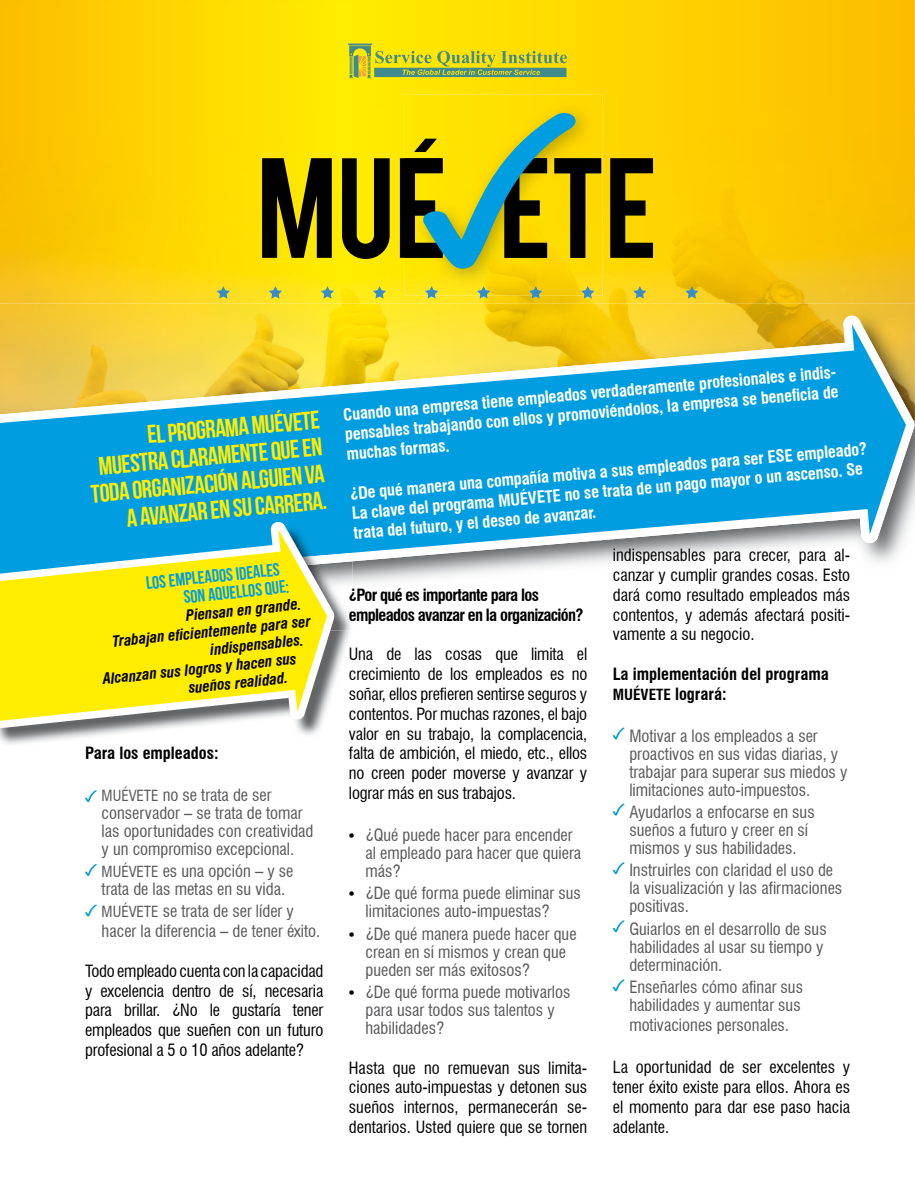
<style>
.page{position:relative;width:915px;height:1191px;background:#fff}
.page>*{position:absolute;margin:0;border:0;box-sizing:border-box;transform-origin:0 0}
.t1{font:25.5px/27px "Bebas Neue";color:#ffed00;text-align:right}
.t2{font:18px/18px "Bebas Neue";color:#009ee0}
.t3{font:condensed 16.5px/18px "Swiss 721 BT";color:#58585a}
.t4{font:condensed 16.5px/19.8px "Swiss 721 BT";color:#000;text-align:justify}
.t5{font:700 condensed 16.5px/19.8px "Swiss 721 BT";color:#fff}
.t6{font:700 condensed 16.5px/19.8px "Swiss 721 BT";color:#000}
.t7{font:700 condensed 16.5px/19.8px "Swiss 721 BT";letter-spacing:-.04em;color:#000}
.t8{font:italic 700 condensed 15px "Swiss 721 BT";color:#000}
.s1{font-size:15px}
.s2{font-family:"Times";font-stretch:normal;color:#000}
</style>
<div class="page">
<img style="left:0;top:0;width:376px;height:304px">
<img style="left:376px;top:0;width:538px;height:96px">
<img style="left:376px;top:96px;width:54px;height:208px">
<img style="left:592px;top:96px;width:322px;height:208px">
<img style="left:430px;top:296px;width:162px;height:8px">
<svg style="left:348px;top:44px;width:218px;height:34px;background:#bac133"></svg>
<svg style="left:217px;top:286px;width:13px;height:13px"></svg>
<svg style="left:269px;top:286px;width:13px;height:13px"></svg>
<svg style="left:321px;top:286px;width:13px;height:13px"></svg>
<svg style="left:373px;top:286px;width:13px;height:13px"></svg>
<svg style="left:633px;top:286px;width:13px;height:13px"></svg>
<svg style="left:685px;top:286px;width:13px;height:13px"></svg>
<svg style="left:262px;top:158px;width:70px;height:100px;background:#443e00"></svg>
<svg style="left:342px;top:158px;width:47px;height:101px;background:#5a5300"></svg>
<svg style="left:610px;top:158px;width:42px;height:100px;background:#605000"></svg>
<img style="left:404px;top:95px;width:198px;height:201px">
<svg style="left:425px;top:286px;width:13px;height:13px"></svg>
<svg style="left:477px;top:286px;width:13px;height:13px"></svg>
<svg style="left:529px;top:286px;width:13px;height:13px"></svg>
<svg style="left:581px;top:286px;width:13px;height:13px"></svg>
<svg style="left:400px;top:113px;width:201px;height:156px;background:#9ba125"></svg>
<img style="left:0;top:304px;width:915px;height:116px">
<svg style="left:0;top:316px;width:914px;height:268px;background:#66b7b5"></svg>
<img style="left:0;top:592px;width:351px;height:152px">
<img style="left:334px;top:524px;width:18px;height:29px">
<img style="left:334px;top:553px;width:18px;height:33px">
<svg style="left:0;top:521px;width:334px;height:207px;background:#c9d94e"></svg>
<svg style="left:85px;top:790px;width:12px;height:12px"></svg>
<svg style="left:612px;top:727px;width:12px;height:12px"></svg>
<svg style="left:612px;top:803px;width:12px;height:12px"></svg>
<svg style="left:612px;top:979px;width:12px;height:12px"></svg>
<svg style="left:612px;top:862px;width:12px;height:12px"></svg>
<svg style="left:612px;top:920px;width:12px;height:12px"></svg>
<svg style="left:85px;top:864px;width:12px;height:12px"></svg>
<svg style="left:85px;top:904px;width:12px;height:12px"></svg>
<h1 class="t1" style="left:85px;top:426px;width:236px;rotate:-5deg">El programa Muévete muestra claramente que en toda organización alguien va a avanzar en su carrera.</h1>
<p class="t2" style="left:181px;top:570px;width:107px;text-indent:-36px;rotate:-6deg">Los empleados ideales son aquellos que:</p>
<p class="t8" style="left:185px;top:607px;width:118px;rotate:-6deg">Piensan en grande.</p>
<p class="t8" style="left:112px;top:633px;width:201px;rotate:-6deg">Trabajan eficientemente para ser</p>
<p class="t8" style="left:209px;top:640px;width:95px;rotate:-6deg">indispensables.</p>
<p class="t8" style="left:102px;top:670px;width:196px;rotate:-6deg">Alcanzan sus logros y hacen sus</p>
<p class="t8" style="left:188px;top:679px;width:101px;rotate:-6deg">sueños realidad.</p>
<p class="t6" style="left:85px;top:743px;width:135px">Para los empleados:</p>
<p class="t3" style="left:102px;top:786px;width:213px"><span class="s1">MUÉVETE</span> no se trata de ser conservador – se trata de tomar las oportunidades con creatividad y un compromiso excepcional.</p>
<p class="t3" style="left:102px;top:862px;width:193px"><span class="s1">MUÉVETE</span> es una opción – y se trata de las metas en su vida.</p>
<p class="t3" style="left:102px;top:901px;width:220px;line-height:19.8px"><span class="s1">MUÉVETE</span> se trata de ser líder y hacer la diferencia – de tener éxito.</p>
<p class="t4" style="left:85px;top:961px;width:240px">Todo empleado cuenta con la capacidad y excelencia dentro de sí, necesaria para brillar. ¿No le gustaría tener empleados que sueñen con un futuro profesional a 5 o 10 años adelante?</p>
<p class="t5" style="left:342px;top:405px;width:498px;rotate:-5deg">Cuando una empresa tiene empleados verdaderamente profesionales e indis&shy;pensables trabajando con ellos y promoviéndolos, la empresa se beneficia de muchas formas.</p>
<p class="t5" style="left:349px;top:484px;width:520px;rotate:-5deg">¿De qué manera una compañía motiva a sus empleados para ser ESE empleado?<br>La clave del programa MUÉVETE no se trata de un pago mayor o un ascenso. Se trata del futuro, y el deseo de avanzar.</p>
<p class="t7" style="left:349px;top:585px;width:236px">¿Por qué es importante para los empleados avanzar en la organización?</p>
<p class="t4" style="left:349px;top:644px;width:240px">Una de las cosas que limita el crecimiento de los empleados es no soñar, ellos prefieren sentirse seguros y contentos. Por muchas razones, el bajo valor en su trabajo, la complacencia, falta de ambición, el miedo, etc., ellos no creen poder moverse y avanzar y lograr más en sus trabajos.</p>
<p class="t3" style="left:365px;top:826px;width:217px;text-indent:-16px"><span class="s2">•</span> ¿Qué puede hacer para encender al empleado para hacer que quiera más?</p>
<p class="t3" style="left:365px;top:884px;width:217px;text-indent:-16px"><span class="s2">•</span> ¿De qué forma puede eliminar sus limitaciones auto-impuestas?</p>
<p class="t3" style="left:365px;top:924px;width:212px;text-indent:-16px"><span class="s2">•</span> ¿De qué manera puede hacer que crean en sí mismos y crean que pueden ser más exitosos?</p>
<p class="t3" style="left:365px;top:983px;width:206px;text-indent:-16px"><span class="s2">•</span> ¿De qué forma puede motivarlos para usar todos sus talentos y habilidades?</p>
<p class="t4" style="left:349px;top:1057px;width:240px">Hasta que no remuevan sus limita&shy;ciones auto-impuestas y detonen sus sueños internos, permanecerán se&shy;dentarios. Usted quiere que se tornen</p>
<p class="t4" style="left:612px;top:545px;width:239px">indispensables para crecer, para al&shy;canzar y cumplir grandes cosas. Esto dará como resultado empleados más contentos, y además afectará positi&shy;vamente a su negocio.</p>
<p class="t6" style="left:612px;top:664px;width:217px">La implementación del programa<br><span class="s1">MUÉVETE</span> logrará:</p>
<p class="t3" style="left:629px;top:727px;width:219px">Motivar a los empleados a ser proactivos en sus vidas diarias, y trabajar para superar sus miedos y limitaciones auto-impuestos.</p>
<p class="t3" style="left:629px;top:803px;width:187px">Ayudarlos a enfocarse en sus sueños a futuro y creer en sí mismos y sus habilidades.</p>
<p class="t3" style="left:629px;top:861px;width:214px">Instruirles con claridad el uso de la visualización y las afirmaciones positivas.</p>
<p class="t3" style="left:629px;top:919px;width:199px">Guiarlos en el desarrollo de sus habilidades al usar su tiempo y determinación.</p>
<p class="t3" style="left:629px;top:978px;width:175px">Enseñarles cómo afinar sus habilidades y aumentar sus</p>
<p class="t3" style="left:629px;top:1015px;width:161px">motivaciones personales.</p>
<p class="t4" style="left:612px;top:1057px;width:239px">La oportunidad de ser excelentes y tener éxito existe para ellos. Ahora es el momento para dar ese paso hacia adelante.</p>
</div>
